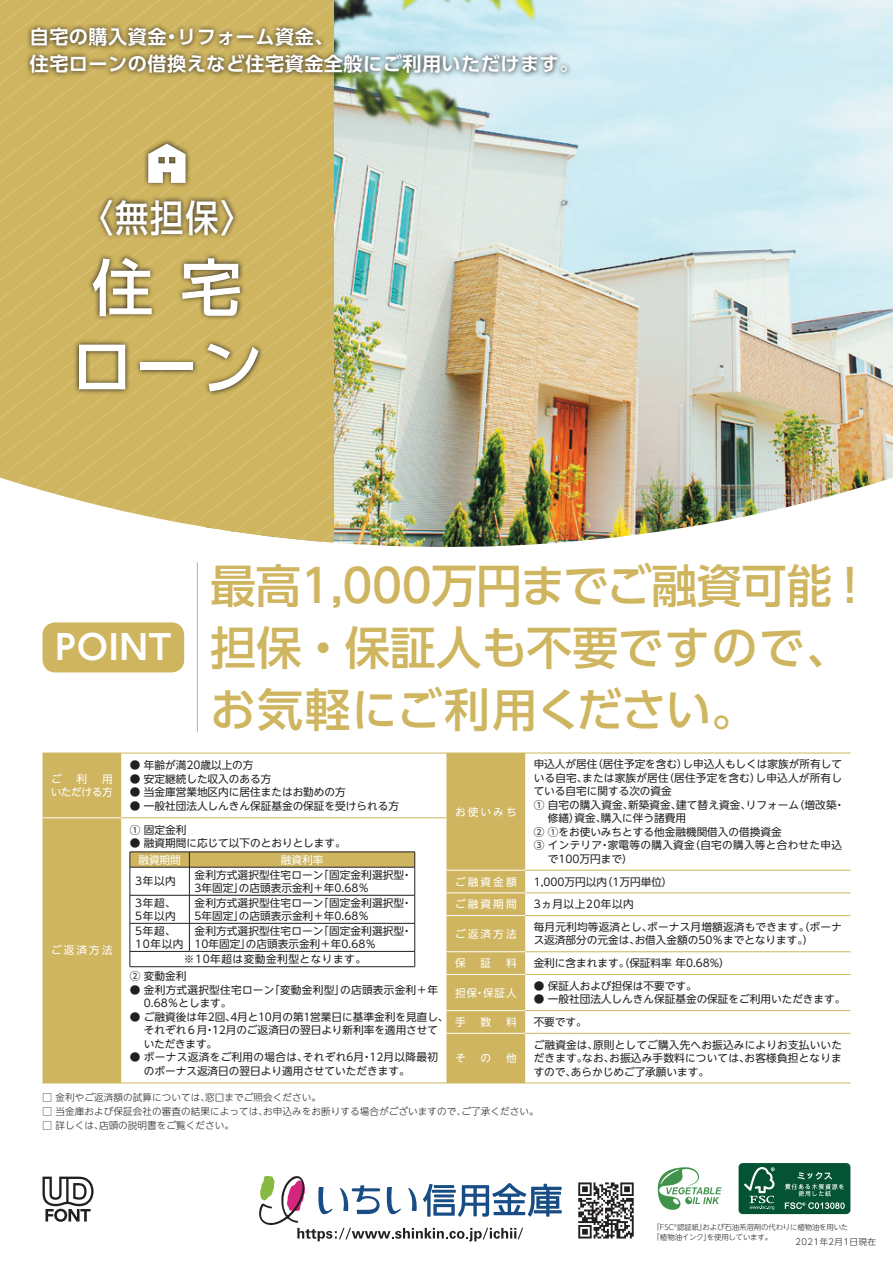
<style>
.page{position:relative;width:893px;height:1263px;background:#fff}
.page>*{position:absolute;margin:0;border:0;box-sizing:border-box;transform-origin:0 0}
.t1{font:500 61.65px/79.2px "UD Shin Go Pro";color:#fff;text-align:center}
.t2{font:500 45.6px/62.2px "UD Shin Go Pro";letter-spacing:-.01em;color:#cfb55f}
.t3{font:500 37.2px "UD Shin Go Pro";color:#fff;scale:.9 1}
.t4{font:700 33.75px "UD Shin Go Pro De";letter-spacing:.03em;color:#fff}
.t5{font:700 19.2px/26.5px "UD Shin Go Pro De";letter-spacing:.025em;color:#fff}
.t6{font:10.65px/13.5px "UD Shin Go NT Pro";color:#231f20}
.t7{font:10.65px/13.5px "UD Shin Go NT Pro";letter-spacing:.02em;color:#231f20}
.t8{font:10.65px/13.5px "UD Shin Go NT Pro";letter-spacing:.025em;color:#231f20}
.t9{font:10.65px/13.5px "UD Shin Go NT Pro";letter-spacing:.2em;color:#fff;text-align:right}
.t10{font:10.65px/17.2px "UD Shin Go NT Pro";letter-spacing:.05em;color:#231f20}
.t11{font:10.65px/12.8px "UD Shin Go NT Pro";letter-spacing:.06em;color:#231f20}
.t12{font:300 9.6px "UD Shin Go NT Pro";letter-spacing:.01em;color:#231f20}
.t13{font:300 8.55px "UD Shin Go NT Pro";letter-spacing:.05em;color:#231f20}
.t14{font:300 7.5px/10.6px "UD Shin Go NT Pro";letter-spacing:-.02em;color:#231f20}
</style>
<div class="page">
<img style="left:334px;top:0;width:559px;height:547px">
<svg style="left:0;top:0;width:334px;height:13px;background:#cfb561"></svg>
<svg style="left:0;top:13px;width:334px;height:20px;background:#cfb561"></svg>
<svg style="left:0;top:72px;width:334px;height:20px;background:#cfb561"></svg>
<svg style="left:0;top:92px;width:334px;height:19px;background:#cfb561"></svg>
<svg style="left:0;top:111px;width:334px;height:20px;background:#cfb561"></svg>
<svg style="left:0;top:131px;width:334px;height:20px;background:#cfb561"></svg>
<svg style="left:0;top:151px;width:334px;height:19px;background:#cfb561"></svg>
<svg style="left:0;top:170px;width:334px;height:20px;background:#cfb561"></svg>
<svg style="left:0;top:190px;width:334px;height:19px;background:#cfb561"></svg>
<svg style="left:0;top:209px;width:334px;height:20px;background:#cfb561"></svg>
<svg style="left:0;top:229px;width:334px;height:20px;background:#cfb561"></svg>
<svg style="left:0;top:249px;width:334px;height:19px;background:#cfb561"></svg>
<svg style="left:0;top:268px;width:334px;height:20px;background:#cfb561"></svg>
<svg style="left:0;top:288px;width:334px;height:20px;background:#cfb561"></svg>
<svg style="left:0;top:308px;width:334px;height:19px;background:#cfb561"></svg>
<svg style="left:0;top:327px;width:334px;height:20px;background:#cfb561"></svg>
<svg style="left:0;top:347px;width:334px;height:20px;background:#cfb561"></svg>
<svg style="left:0;top:367px;width:334px;height:19px;background:#cfb561"></svg>
<svg style="left:0;top:386px;width:334px;height:20px;background:#cfb561"></svg>
<svg style="left:0;top:406px;width:334px;height:20px;background:#cfb561"></svg>
<svg style="left:0;top:426px;width:334px;height:117px"></svg>
<div style="left:43px;top:754px;width:78px;height:328px;background:#cfb55f"></div>
<hr style="left:43px;top:817px;width:78px;height:1px;background:#fff">
<hr style="left:43px;top:753px;width:78px;height:1px;background:#cfb55f">
<hr style="left:121px;top:753px;width:325px;height:1px;background:#cfb55f">
<hr style="left:43px;top:1082px;width:78px;height:1px;background:#cfb55f">
<hr style="left:121px;top:817px;width:325px;height:1px;background:#cfb55f">
<hr style="left:121px;top:1083px;width:325px;height:1px;background:#cfb55f">
<svg style="left:130px;top:852px;width:285px;height:114px"></svg>
<hr style="left:130px;top:966px;width:59px;height:1px;background:#231f20">
<hr style="left:189px;top:966px;width:226px;height:1px;background:#231f20">
<div style="left:446px;top:754px;width:79px;height:329px;background:#cfb55f"></div>
<hr style="left:446px;top:870px;width:79px;height:1px;background:#fff">
<hr style="left:446px;top:892px;width:79px;height:1px;background:#fff">
<hr style="left:446px;top:915px;width:79px;height:1px;background:#fff">
<hr style="left:446px;top:951px;width:79px;height:1px;background:#fff">
<hr style="left:446px;top:974px;width:79px;height:1px;background:#fff">
<hr style="left:446px;top:1010px;width:79px;height:1px;background:#fff">
<hr style="left:446px;top:1033px;width:79px;height:1px;background:#fff">
<hr style="left:446px;top:753px;width:79px;height:1px;background:#cfb55f">
<hr style="left:525px;top:753px;width:325px;height:1px;background:#cfb55f">
<hr style="left:525px;top:870px;width:325px;height:1px;background:#cfb55f">
<hr style="left:525px;top:892px;width:325px;height:1px;background:#cfb55f">
<hr style="left:525px;top:915px;width:325px;height:1px;background:#cfb55f">
<hr style="left:525px;top:951px;width:325px;height:1px;background:#cfb55f">
<hr style="left:525px;top:974px;width:325px;height:1px;background:#cfb55f">
<hr style="left:525px;top:1010px;width:325px;height:1px;background:#cfb55f">
<hr style="left:446px;top:1083px;width:79px;height:1px;background:#cfb55f">
<hr style="left:525px;top:1033px;width:325px;height:1px;background:#cfb55f">
<hr style="left:525px;top:1083px;width:325px;height:1px;background:#cfb55f">
<svg style="left:43px;top:1176px;width:51px;height:46px"></svg>
<svg style="left:73px;top:139px;width:191px;height:258px;background:#b59f57"></svg>
<svg style="left:148px;top:144px;width:38px;height:39px"></svg>
<svg style="left:25px;top:23px;width:547px;height:55px;background:#a9aa88"></svg>
<svg style="left:658px;top:1167px;width:64px;height:43px"></svg>
<div style="left:739px;top:1163px;width:111px;height:51px;background:#045334;border-radius:4px"></div>
<svg style="left:744px;top:1167px;width:31px;height:43px"></svg>
<svg style="left:785px;top:1172px;width:59px;height:24px"></svg>
<svg style="left:785px;top:1202px;width:60px;height:7px"></svg>
<div style="left:43px;top:622px;width:141px;height:50px;background:#cfb55f;border-radius:13px"></div>
<div style="left:318px;top:642px;width:11px;height:11px;border:1px solid #fff;border-radius:50%"></div>
<hr style="left:197px;top:562px;width:1px;height:170px;background:#cfb55f">
<img style="left:578px;top:1182px;width:56px;height:57px">
<svg style="left:259px;top:1176px;width:303px;height:65px"></svg>
<hr style="left:352px;top:1188px;width:28px;height:3px;background:#184c85">
<h3 class="t5" style="left:30px;top:23px;width:550px">自宅の購入資金・リフォーム資金、<br>住宅ローンの借換えなど住宅資金全般にご利用いただけます。</h3>
<h3 class="t3" style="left:80px;top:187px;width:195px">〈無担保〉</h3>
<h1 class="t1" style="left:71px;top:246px;width:193px">住 宅ローン</h1>
<h3 class="t4" style="left:55px;top:620px;width:117px">POINT</h3>
<h2 class="t2" style="left:210px;top:553px;width:664px">最高1,000万円までご融資可能！担保・保証人も不要ですので、お気軽にご利用ください。</h2>
<p class="t9" style="left:51px;top:772px;width:12px">ご</p>
<p class="t9" style="left:77px;top:772px;width:12px">利</p>
<p class="t9" style="left:51px;top:772px;width:64px">用<br>いただける方</p>
<p class="t9" style="left:51px;top:943px;width:63px">ご返済方法</p>
<p class="t6" style="left:130px;top:758px;width:125px">● 年齢が満20歳以上の方</p>
<p class="t6" style="left:130px;top:772px;width:143px">● 安定継続した収入のある方</p>
<p class="t6" style="left:130px;top:785px;width:218px">● 当金庫営業地区内に居住またはお勤めの方</p>
<p class="t6" style="left:130px;top:799px;width:271px">● 一般社団法人しんきん保証基金の保証を受けられる方</p>
<p class="t6" style="left:130px;top:823px;width:58px">① 固定金利</p>
<p class="t6" style="left:130px;top:836px;width:218px">● 融資期間に応じて以下のとおりとします。</p>
<p class="t9" style="left:138px;top:852px;width:44px">融資期間</p>
<p class="t9" style="left:281px;top:852px;width:44px">融資利率</p>
<p class="t6" style="left:135px;top:874px;width:42px">3年以内</p>
<p class="t6" style="left:195px;top:868px;width:219px;line-height:12.8px">金利方式選択型住宅ローン「固定金利選択型・<br>3年固定」の店頭表示金利＋年0.68％</p>
<p class="t6" style="left:135px;top:896px;width:42px;line-height:12.8px">3年超、<br>5年以内</p>
<p class="t6" style="left:195px;top:896px;width:219px;line-height:12.8px">金利方式選択型住宅ローン「固定金利選択型・<br>5年固定」の店頭表示金利＋年0.68％</p>
<p class="t11" style="left:135px;top:924px;width:50px">5年超、<br>10年以内</p>
<p class="t6" style="left:195px;top:924px;width:219px;line-height:12.8px">金利方式選択型住宅ローン「固定金利選択型・<br>10年固定」の店頭表示金利＋年0.68％</p>
<p class="t10" style="left:130px;top:950px;width:238px;text-indent:54px">※10年超は変動金利型となります。<br>② 変動金利</p>
<p class="t8" style="left:144px;top:983px;width:296px;text-indent:-14px">● 金利方式選択型住宅ローン「変動金利型」の店頭表示金利＋年<br>0.68％とします。</p>
<p class="t6" style="left:144px;top:1010px;width:306px;text-indent:-14px">● ご融資後は年2回、4月と10月の第1営業日に基準金利を見直し、それぞれ６月・12月のご返済日の翌日より新利率を適用させていただきます。</p>
<p class="t6" style="left:144px;top:1050px;width:296px;text-indent:-14px">● ボーナス返済をご利用の場合は、それぞれ6月・12月以降最初のボーナス返済日の翌日より適用させていただきます。</p>
<p class="t9" style="left:455px;top:804px;width:63px">お使いみち</p>
<p class="t6" style="left:534px;top:757px;width:310px">申込人が居住（居住予定を含む）し申込人もしくは家族が所有して</p>
<p class="t7" style="left:534px;top:771px;width:310px">いる自宅、または家族が居住（居住予定を含む）し申込人が所有し</p>
<p class="t6" style="left:534px;top:784px;width:140px">ている自宅に関する次の資金</p>
<p class="t6" style="left:534px;top:798px;width:312px">① 自宅の購入資金、新築資金、建て替え資金、リフォーム（増改築・</p>
<p class="t6" style="left:548px;top:811px;width:140px">修繕）資金、購入に伴う諸費用</p>
<p class="t6" style="left:534px;top:825px;width:250px">② ①をお使いみちとする他金融機関借入の借換資金</p>
<p class="t8" style="left:534px;top:838px;width:310px">③ インテリア・家電等の購入資金（自宅の購入等と合わせた申込</p>
<p class="t6" style="left:548px;top:852px;width:86px">で100万円まで）</p>
<p class="t9" style="left:455px;top:874px;width:63px">ご融資金額</p>
<p class="t6" style="left:534px;top:874px;width:140px">1,000万円以内（1万円単位）</p>
<p class="t9" style="left:455px;top:897px;width:63px">ご融資期間</p>
<p class="t10" style="left:534px;top:895px;width:102px">3ヵ月以上20年以内</p>
<p class="t9" style="left:455px;top:926px;width:63px">ご返済方法</p>
<p class="t7" style="left:534px;top:920px;width:310px">毎月元利均等返済とし、ボーナス月増額返済もできます。（ボーナス返済部分の元金は、お借入金額の50％までとなります。）</p>
<p class="t9" style="left:455px;top:956px;width:12px">保</p>
<p class="t9" style="left:480px;top:956px;width:12px">証</p>
<p class="t9" style="left:506px;top:956px;width:12px">料</p>
<p class="t6" style="left:534px;top:956px;width:198px">金利に含まれます。（保証料率 年0.68%）</p>
<p class="t9" style="left:455px;top:985px;width:63px">担保・保証人</p>
<p class="t6" style="left:534px;top:979px;width:164px">● 保証人および担保は不要です。</p>
<p class="t6" style="left:534px;top:992px;width:313px">● 一般社団法人しんきん保証基金の保証をご利用いただきます。</p>
<p class="t9" style="left:455px;top:1015px;width:12px">手</p>
<p class="t9" style="left:480px;top:1015px;width:12px">数</p>
<p class="t9" style="left:506px;top:1015px;width:12px">料</p>
<p class="t6" style="left:534px;top:1015px;width:55px">不要です。</p>
<p class="t9" style="left:455px;top:1051px;width:12px">そ</p>
<p class="t9" style="left:480px;top:1051px;width:12px">の</p>
<p class="t9" style="left:506px;top:1051px;width:12px">他</p>
<p class="t6" style="left:534px;top:1037px;width:310px;text-align:justify">ご融資金は、原則としてご購入先へお振込みによりお支払いいただきます。なお、お振込み手数料については、お客様負担となりますので、あらかじめご了承願います。</p>
<p class="t12" style="left:43px;top:1090px;width:280px">□ 金利やご返済額の試算については、窓口までご照会ください。</p>
<p class="t12" style="left:43px;top:1103px;width:498px">□ 当金庫および保証会社の審査の結果によっては、お申込みをお断りする場合がございますので、ご了承ください。</p>
<p class="t12" style="left:43px;top:1117px;width:193px">□ 詳しくは、店頭の説明書をご覧ください。</p>
<p class="t14" style="left:653px;top:1221px;width:197px">「FSC<sup>®</sup>認証紙」および石油系溶剤の代わりに植物油を用いた「植物油インク」を使用しています。</p>
<p class="t13" style="left:795px;top:1235px;width:82px">2021年2月1日現在</p>
</div>
